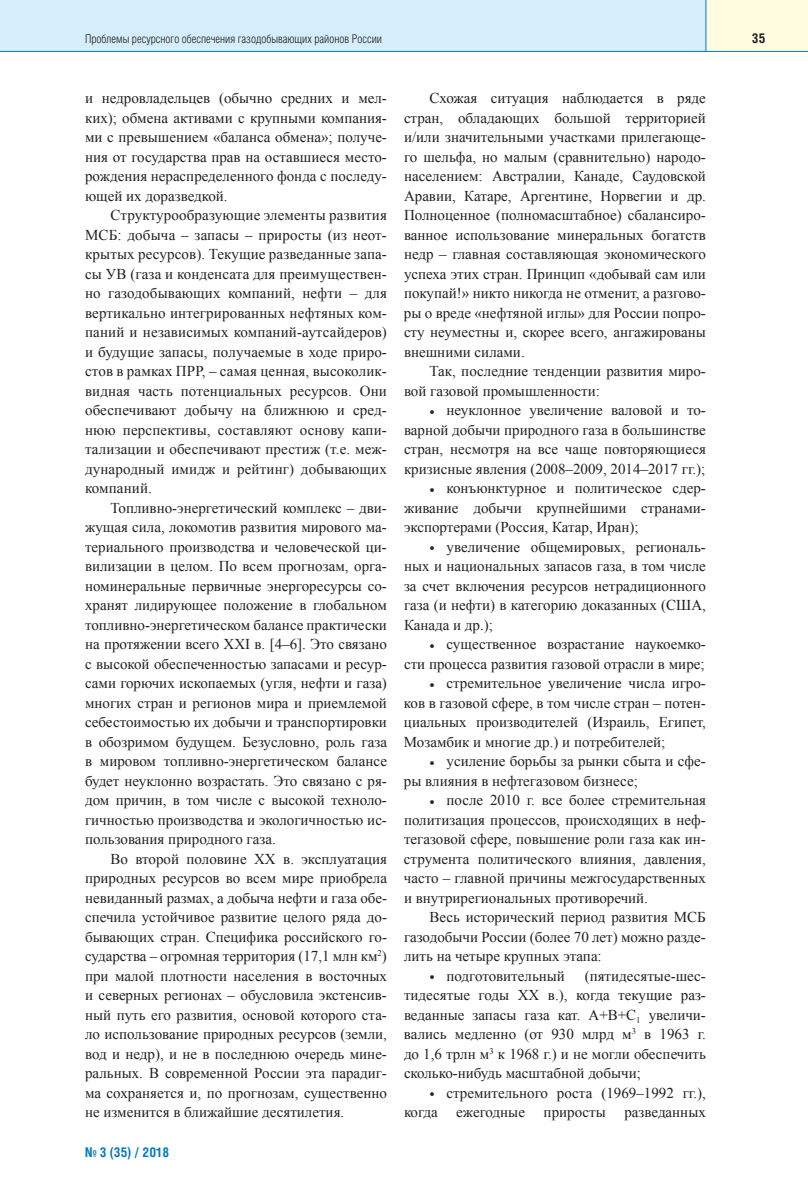
<style>
.page{position:relative;width:808px;height:1191px;background:#fff}
.page>*{position:absolute;margin:0;border:0;box-sizing:border-box;transform-origin:0 0}
.t1{font:15px/19.5px "Times New Roman";color:#231f20;text-align:justify}
.t2{font:700 13.5px "Helios Cond";color:#0079c2}
.t3{font:700 13.5px "Helios Cond";color:#231f20}
.t4{font:300 12px "Helios Cond";color:#231f20}
</style>
<div class="page">
<div style="left:0;top:0;width:706px;height:51px;background:#d4effb"></div>
<div style="left:706px;top:0;width:102px;height:51px;background:#fffce0"></div>
<hr style="left:0;top:51px;width:808px;height:1px;background:#0079c2">
<hr style="left:705px;top:0;width:1px;height:51px;background:#0079c2">
<p class="t4" style="left:85px;top:34px;width:298px">Проблемы ресурсного обеспечения газодобывающих районов России</p>
<p class="t3" style="left:752px;top:33px;width:15px">35</p>
<p class="t1" style="left:85px;top:88px;width:303px">и недровладельцев (обычно средних и мел&shy;ких); обмена активами с крупными компания&shy;ми с превышением «баланса обмена»; получе&shy;ния от государства прав на оставшиеся место&shy;рождения нераспределенного фонда с последу&shy;ющей их доразведкой.</p>
<p class="t1" style="left:85px;top:205px;width:303px;text-indent:26px">Структурообразующие элементы развития МСБ: добыча – запасы – приросты (из неот&shy;крытых ресурсов). Текущие разведанные запа&shy;сы УВ (газа и конденсата для преимуществен&shy;но газодобывающих компаний, нефти – для вертикально интегрированных нефтяных ком&shy;паний и независимых компаний-аутсайдеров) и будущие запасы, получаемые в ходе приро&shy;стов в рамках ПРР, – самая ценная, высоколик&shy;видная часть потенциальных ресурсов. Они обеспечивают добычу на ближнюю и сред&shy;нюю перспективы, составляют основу капи&shy;тализации и обеспечивают престиж (т.е. меж&shy;дународный имидж и рейтинг) добывающих компаний.</p>
<p class="t1" style="left:85px;top:498px;width:303px;text-indent:26px">Топливно-энергетический комплекс – дви&shy;жущая сила, локомотив развития мирового ма&shy;териального производства и человеческой ци&shy;вилизации в целом. По всем прогнозам, орга&shy;номинеральные первичные энергоресурсы со&shy;хранят лидирующее положение в глобальном топливно-энергетическом балансе практически на протяжении всего XXI в. [4–6]. Это связано с высокой обеспеченностью запасами и ресур&shy;сами горючих ископаемых (угля, нефти и газа) многих стран и регионов мира и приемлемой себестоимостью их добычи и транспортировки в обозримом будущем. Безусловно, роль газа в мировом топливно-энергетическом балансе будет неуклонно возрастать. Это связано с ря&shy;дом причин, в том числе с высокой техноло&shy;гичностью производства и экологичностью ис&shy;пользования природного газа.</p>
<p class="t1" style="left:85px;top:849px;width:303px;text-indent:26px">Во второй половине ХХ в. эксплуатация природных ресурсов во всем мире приобрела невиданный размах, а добыча нефти и газа обе&shy;спечила устойчивое развитие целого ряда до&shy;бывающих стран. Специфика российского го&shy;сударства – огромная территория (17,1 млн км<sup>2</sup>) при малой плотности населения в восточных и северных регионах – обусловила экстенсив&shy;ный путь его развития, основой которого ста&shy;ло использование природных ресурсов (земли, вод и недр), и не в последнюю очередь мине&shy;ральных. В современной России эта парадиг&shy;ма сохраняется и, по прогнозам, существенно не изменится в ближайшие десятилетия.</p>
<p class="t2" style="left:85px;top:1147px;width:86px">№ 3 (35) / 2018</p>
<p class="t1" style="left:404px;top:88px;width:303px;text-indent:26px">Схожая ситуация наблюдается в ряде стран, обладающих большой территорией и/или значительными участками прилегающе&shy;го шельфа, но малым (сравнительно) народо&shy;населением: Австралии, Канаде, Саудовской Аравии, Катаре, Аргентине, Норвегии и др.<br>Полноценное (полномасштабное) сбалансиро&shy;ванное использование минеральных богатств недр – главная составляющая экономического успеха этих стран. Принцип «добывай сам или покупай!» никто никогда не отменит, а разгово&shy;ры о вреде «нефтяной иглы» для России попро&shy;сту неуместны и, скорее всего, ангажированы внешними силами.</p>
<p class="t1" style="left:404px;top:361px;width:303px;text-indent:26px">Так, последние тенденции развития миро&shy;вой газовой промышленности:</p>
<p class="t1" style="left:404px;top:400px;width:303px;text-indent:26px">• неуклонное увеличение валовой и то&shy;варной добычи природного газа в большинстве стран, несмотря на все чаще повторяющиеся кризисные явления (2008–2009, 2014–2017 гг.);</p>
<p class="t1" style="left:404px;top:478px;width:303px;text-indent:26px">• конъюнктурное и политическое сдер&shy;живание добычи крупнейшими странами&shy;экспортерами (Россия, Катар, Иран);</p>
<p class="t1" style="left:404px;top:537px;width:303px;text-indent:26px">• увеличение общемировых, региональ&shy;ных и национальных запасов газа, в том числе за счет включения ресурсов нетрадиционного газа (и нефти) в категорию доказанных (США, Канада и др.);</p>
<p class="t1" style="left:404px;top:634px;width:303px;text-align:right">• существенное возрастание наукоемко-<br>сти процесса развития газовой отрасли в мире;</p>
<p class="t1" style="left:404px;top:673px;width:303px;text-indent:26px">• стремительное увеличение числа игро&shy;ков в газовой сфере, в том числе стран – потен&shy;циальных производителей (Израиль, Египет, Мозамбик и многие др.) и потребителей;</p>
<p class="t1" style="left:404px;top:751px;width:303px;text-indent:26px">• усиление борьбы за рынки сбыта и сфе&shy;ры влияния в нефтегазовом бизнесе;</p>
<p class="t1" style="left:404px;top:790px;width:303px;text-indent:26px">• после 2010 г. все более стремительная политизация процессов, происходящих в неф&shy;тегазовой сфере, повышение роли газа как ин&shy;струмента политического влияния, давления, часто – главной причины межгосударственных и внутрирегиональных противоречий.</p>
<p class="t1" style="left:404px;top:907px;width:303px;text-indent:26px">Весь исторический период развития МСБ газодобычи России (более 70 лет) можно разде&shy;лить на четыре крупных этапа:</p>
<p class="t1" style="left:429px;top:966px;width:137px">• подготовительный</p>
<p class="t1" style="left:404px;top:966px;width:303px;text-indent:181px">(пятидесятые-шес&shy;тидесятые годы ХХ в.), когда текущие раз&shy;веданные запасы газа кат. А+В+С<sub>1</sub> увеличи&shy;вались медленно (от 930 млрд м<sup>3</sup> в 1963 г. до 1,6 трлн м<sup>3</sup> к 1968 г.) и не могли обеспечить сколько-нибудь масштабной добычи;</p>
<p class="t1" style="left:404px;top:1083px;width:303px;text-align:right">• стремительного роста (1969–1992 гг.), когда ежегодные приросты разведанных</p>
</div>
